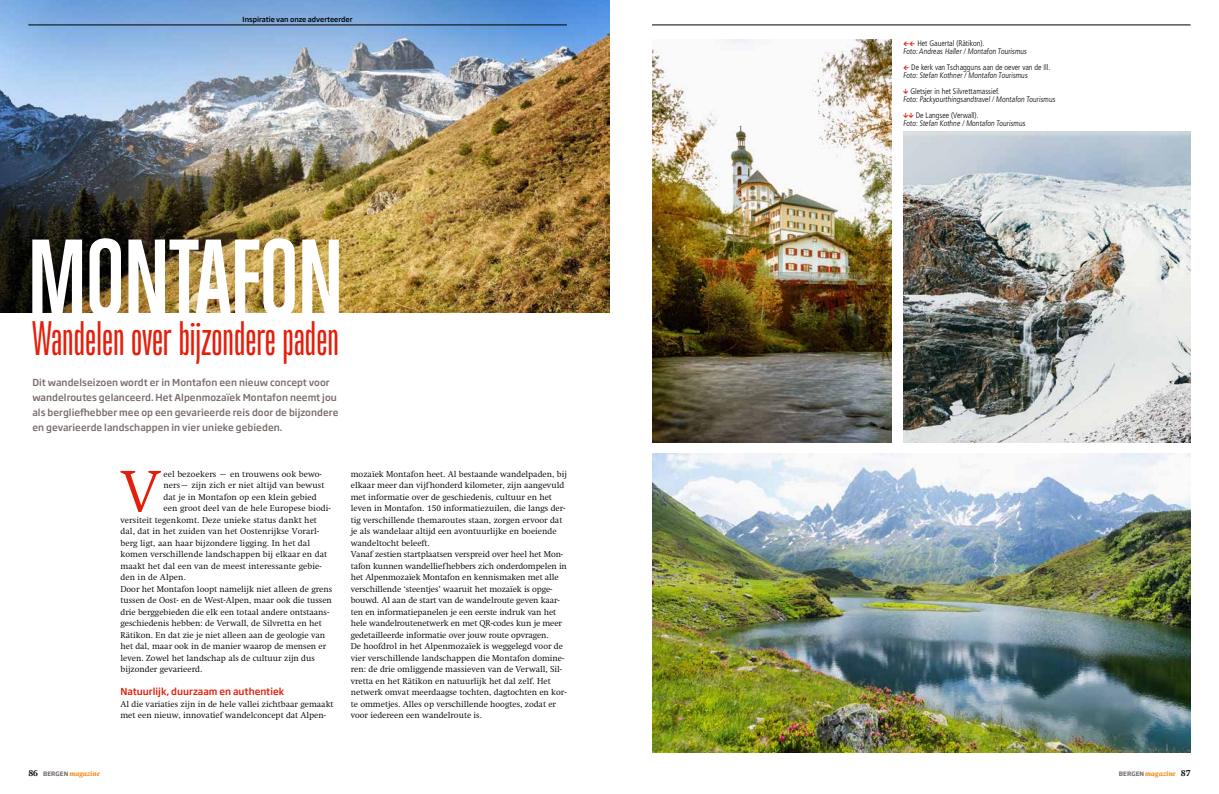
<style>
.page{position:relative;width:1219px;height:794px;background:#fff}
.page>*{position:absolute;margin:0;border:0;box-sizing:border-box;transform-origin:0 0}
.t1{font:700 99.5px "Trump Gothic East";color:#fff}
.t2{font:300 59.4px "Swift LT Std";color:#e41e0a}
.t3{font:44.1px "Trump Gothic East";color:#e41e0a}
.t4{font:500 9.5px/15px "Soho Gothic Std";letter-spacing:.005em;color:#796e6c}
.t5{font:500 9.5px "Soho Gothic Std";color:#e41e0a}
.t6{font:300 8.7px/11.5px "Swift LT Std";color:#000}
.t7{font:300 condensed 8px/8px "Frutiger LT Std";color:#000}
.t8{font:italic 800 7px "Swift LT Std";letter-spacing:-.005em;color:#f18500}
.t9{font:500 7px "Soho Gothic Std";color:#000}
.s1{font-weight:700;font-style:normal;font-size:9px;color:#000}
.s2{font-family:"Soho Gothic Std";font-weight:700;font-style:normal;font-size:6px;color:#796e6c}
</style>
<div class="page">
<hr style="left:652px;top:25px;width:539px;height:1px;background:#000">
<img style="left:903px;top:132px;width:288px;height:310px">
<img style="left:0;top:0;width:609px;height:312px">
<img style="left:652px;top:40px;width:240px;height:402px">
<img style="left:652px;top:454px;width:539px;height:299px">
<hr style="left:28px;top:25px;width:539px;height:1px;background:#000">
<p class="t9" style="left:243px;top:15px;width:112px">Inspiratie van onze adverteerder</p>
<h1 class="t1" style="left:28px;top:217px;width:316px">MONTAFON</h1>
<h3 class="t3" style="left:32px;top:313px;width:308px">Wandelen over bijzondere paden</h3>
<p class="t4" style="left:32px;top:375px;width:308px">Dit wandelseizoen wordt er in Montafon een nieuw concept voor wandelroutes gelanceerd. Het Alpenmozaïek Montafon neemt jou als bergliefhebber mee op een gevarieerde reis door de bijzondere en gevarieerde landschappen in vier unieke gebieden.</p>
<h2 class="t2" style="left:120px;top:459px;width:42px">V</h2>
<p class="t6" style="left:163px;top:468px;width:160px">eel bezoekers – en trouwens ook bewo-</p>
<p class="t6" style="left:163px;top:480px;width:162px">ners– zijn zich er niet altijd van bewust</p>
<p class="t6" style="left:163px;top:491px;width:155px">dat je in Montafon op een klein gebied</p>
<p class="t6" style="left:163px;top:503px;width:169px">een groot deel van de hele Europese biodi-</p>
<p class="t6" style="left:120px;top:514px;width:198px">versiteit tegenkomt. Deze unieke status dankt het</p>
<p class="t6" style="left:120px;top:526px;width:200px">dal, dat in het zuiden van het Oostenrijkse Vorarl-</p>
<p class="t6" style="left:120px;top:537px;width:191px">berg ligt, aan haar bijzondere ligging. In het dal</p>
<p class="t6" style="left:120px;top:549px;width:208px">komen verschillende landschappen bij elkaar en dat</p>
<p class="t6" style="left:120px;top:560px;width:203px">maakt het dal een van de meest interessante gebie-</p>
<p class="t6" style="left:120px;top:572px;width:67px">den in de Alpen.</p>
<p class="t6" style="left:120px;top:583px;width:213px">Door het Montafon loopt namelijk niet alleen de grens</p>
<p class="t6" style="left:120px;top:595px;width:213px">tussen de Oost- en de West-Alpen, maar ook die tussen</p>
<p class="t6" style="left:120px;top:606px;width:210px">drie berggebieden die elk een totaal andere ontstaans-</p>
<p class="t6" style="left:120px;top:618px;width:203px">geschiedenis hebben: de Verwall, de Silvretta en het</p>
<p class="t6" style="left:120px;top:629px;width:206px">Rätikon. En dat zie je niet alleen aan de geologie van</p>
<p class="t6" style="left:120px;top:641px;width:207px">het dal, maar ook in de manier waarop de mensen er</p>
<p class="t6" style="left:120px;top:652px;width:196px">leven. Zowel het landschap als de cultuur zijn dus</p>
<p class="t6" style="left:120px;top:664px;width:83px">bijzonder gevarieerd.</p>
<p class="t5" style="left:120px;top:686px;width:165px">Natuurlijk, duurzaam en authentiek</p>
<p class="t6" style="left:120px;top:698px;width:215px">Al die variaties zijn in de hele vallei zichtbaar gemaakt met een nieuw, innovatief wandelconcept dat Alpen-</p>
<p class="t6" style="left:351px;top:468px;width:218px">mozaïek Montafon heet. Al bestaande wandelpaden, bij elkaar meer dan vijfhonderd kilometer, zijn aangevuld met informatie over de geschiedenis, cultuur en het leven in Montafon. 150 informatiezuilen, die langs der&shy;tig verschillende themaroutes staan, zorgen ervoor dat je als wandelaar altijd een avontuurlijke en boeiende wandeltocht beleeft.<br>Vanaf zestien startplaatsen verspreid over heel het Mon&shy;tafon kunnen wandelliefhebbers zich onderdompelen in het Alpenmozaïek Montafon en kennismaken met alle verschillende ‘steentjes’ waaruit het mozaïek is opge&shy;bouwd. Al aan de start van de wandelroute geven kaar&shy;ten en informatiepanelen je een eerste indruk van het hele wandelroutenetwerk en met QR-codes kun je meer gedetailleerde informatie over jouw route opvragen.<br>De hoofdrol in het Alpenmozaïek is weggelegd voor de vier verschillende landschappen die Montafon domine&shy;ren: de drie omliggende massieven van de Verwall, Sil&shy;vretta en het Rätikon en natuurlijk het dal zelf. Het netwerk omvat meerdaagse tochten, dagtochten en kor&shy;te ommetjes. Alles op verschillende hoogtes, zodat er voor iedereen een wandelroute is.</p>
<p class="t7" style="left:903px;top:39px;width:126px;text-indent:14px">Het Gauertal (Rätikon).<br>Foto:Andreas Haller / Montafon Tourismus</p>
<p class="t7" style="left:903px;top:63px;width:149px;text-indent:8px">De kerk van Tschagguns aan de oever van de Ill.<br>Foto: Stefan Kothner / Montafon Tourismus</p>
<p class="t7" style="left:903px;top:87px;width:155px;text-indent:7px">Gletsjer in het Silvrettamassief.<br>Foto: Packyourthingsandtravel / Montafon Tourismus</p>
<p class="t7" style="left:903px;top:111px;width:125px;text-indent:13px">De Langsee (Verwall).<br>Foto: Stefan Kothne / Montafon Tourismus</p>
<p class="t8" style="left:28px;top:769px;width:73px"><span class="s1">86</span> <span class="s2">BERGEN</span> magazine</p>
<p class="t8" style="left:1119px;top:769px;width:73px"><span class="s2">BERGEN</span> magazine <span class="s1">87</span></p>
</div>
